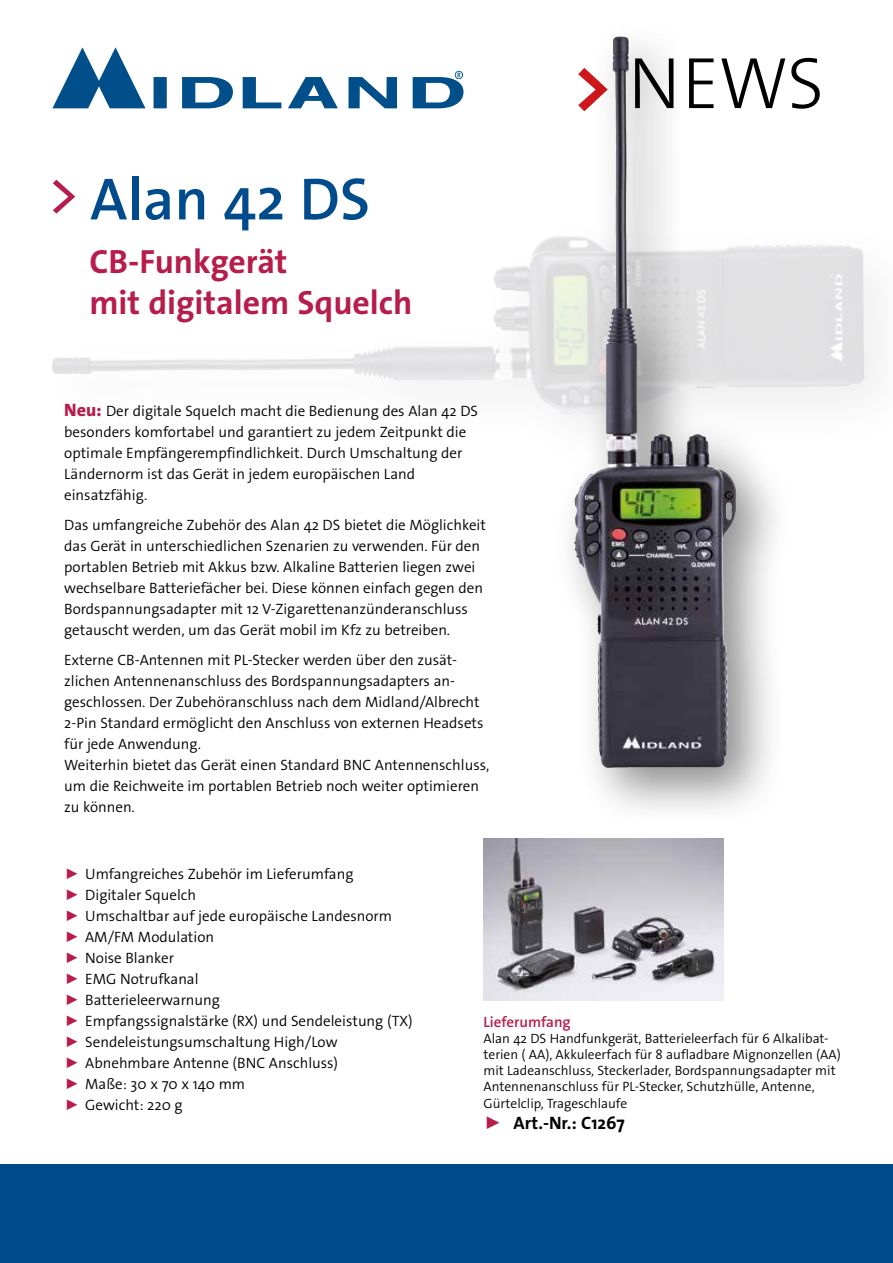
<style>
.page{position:relative;width:893px;height:1263px;background:#fff}
.page>*{position:absolute;margin:0;border:0;box-sizing:border-box;transform-origin:0 0}
.t1{font:300 73.5px "The Sans";color:#000}
.t2{font:600 60px "The Sans Os F";color:#004b8b}
.t3{font:700 33.75px/40.5px "The Sans Os F";color:#b71d4a}
.t4{font:700 18px "The Sans Os F";color:#000}
.t5{font:300 15px/21px "The Sans Os F";color:#000}
.t6{font:600 15px "The Sans Os F";color:#b71d4a}
.t7{font:300 13.5px/16.2px "The Sans Os F";color:#000}
.s1{font-weight:400;color:#b71d4a}
.s2{font-weight:800;font-size:18px;color:#b71d4a}
.s3{font-family:"The Sans Bold Expert";font-weight:400;color:#cd171a}
.s4{color:#b71d4a}
</style>
<div class="page">
<img style="left:484px;top:838px;width:240px;height:162px">
<div style="left:0;top:1164px;width:893px;height:99px;background:#004b8b"></div>
<svg style="left:52px;top:47px;width:411px;height:61px"></svg>
<div style="left:30px;top:211px;width:863px;height:268px;background:#000;opacity:.45"></div>
<img style="left:492px;top:235px;width:61px;height:72px">
<div style="left:553px;top:16px;width:242px;height:810px;background:#000;opacity:.45"></div>
<img style="left:579px;top:37px;width:41px;height:455px">
<h2 class="t2" style="left:47px;top:161px;width:325px"><span class="s1">&gt;</span> Alan 42 DS</h2>
<h3 class="t3" style="left:89px;top:242px;width:325px">CB-Funkgerät<br>mit digitalem Squelch</h3>
<p class="t5" style="left:64px;top:400px;width:415px"><span class="s2">Neu:</span> Der digitale Squelch macht die Bedienung des Alan 42 DS besonders komfortabel und garantiert zu jedem Zeitpunkt die optimale Empfängerempfindlichkeit. Durch Umschaltung der Ländernorm ist das Gerät in jedem europäischen Land einsatzfähig.</p>
<p class="t5" style="left:64px;top:514px;width:423px">Das umfangreiche Zubehör des Alan 42 DS bietet die Möglichkeit das Gerät in unterschiedlichen Szenarien zu verwenden. Für den portablen Betrieb mit Akkus bzw. Alkaline Batterien liegen zwei wechselbare Batteriefächer bei. Diese können einfach gegen den Bordspannungsadapter mit 12 V-Zigarettenanzünderanschluss getauscht werden, um das Gerät mobil im Kfz zu betreiben.</p>
<p class="t5" style="left:64px;top:649px;width:427px">Externe CB-Antennen mit PL-Stecker werden über den zusät&shy;zlichen Antennenanschluss des Bordspannungsadapters an&shy;geschlossen. Der Zubehöranschluss nach dem Midland/Albrecht 2-Pin Standard ermöglicht den Anschluss von externen Headsets für jede Anwendung.<br>Weiterhin bietet das Gerät einen Standard BNC Antennenschluss, um die Reichweite im portablen Betrieb noch weiter optimieren zu können.</p>
<h1 class="t1" style="left:574px;top:23px;width:252px"><span class="s3">&gt;</span> NEWS</h1>
<p class="t5" style="left:64px;top:864px;width:350px"><span class="s4">⊲</span> Umfangreiches Zubehör im Lieferumfang<br><span class="s4">⊲</span> Digitaler Squelch<br><span class="s4">⊲</span> Umschaltbar auf jede europäische Landesnorm<br><span class="s4">⊲</span> AM/FM Modulation<br><span class="s4">⊲</span> Noise Blanker<br><span class="s4">⊲</span> EMG Notrufkanal<br><span class="s4">⊲</span> Batterieleerwarnung<br><span class="s4">⊲</span> Empfangssignalstärke (RX) und Sendeleistung (TX) <span class="s4">⊲</span> Sendeleistungsumschaltung High/Low<br><span class="s4">⊲</span> Abnehmbare Antenne (BNC Anschluss)<br><span class="s4">⊲</span> Maße: 30 x 70 x 140 mm<br><span class="s4">⊲</span> Gewicht: 220 g</p>
<p class="t6" style="left:484px;top:1012px;width:89px">Lieferumfang</p>
<p class="t7" style="left:484px;top:1030px;width:359px">Alan 42 DS Handfunkgerät, Batterieleerfach für 6 Alkalibat&shy;terien ( AA), Akkuleerfach für 8 aufladbare Mignonzellen (AA) mit Ladeanschluss, Steckerlader, Bordspannungsadapter mit Antennenanschluss für PL-Stecker, Schutzhülle, Antenne, Gürtelclip, Trageschlaufe</p>
<p class="t4" style="left:484px;top:1111px;width:143px"><span class="s4">⊲</span> Art.-Nr.: C1267</p>
</div>
